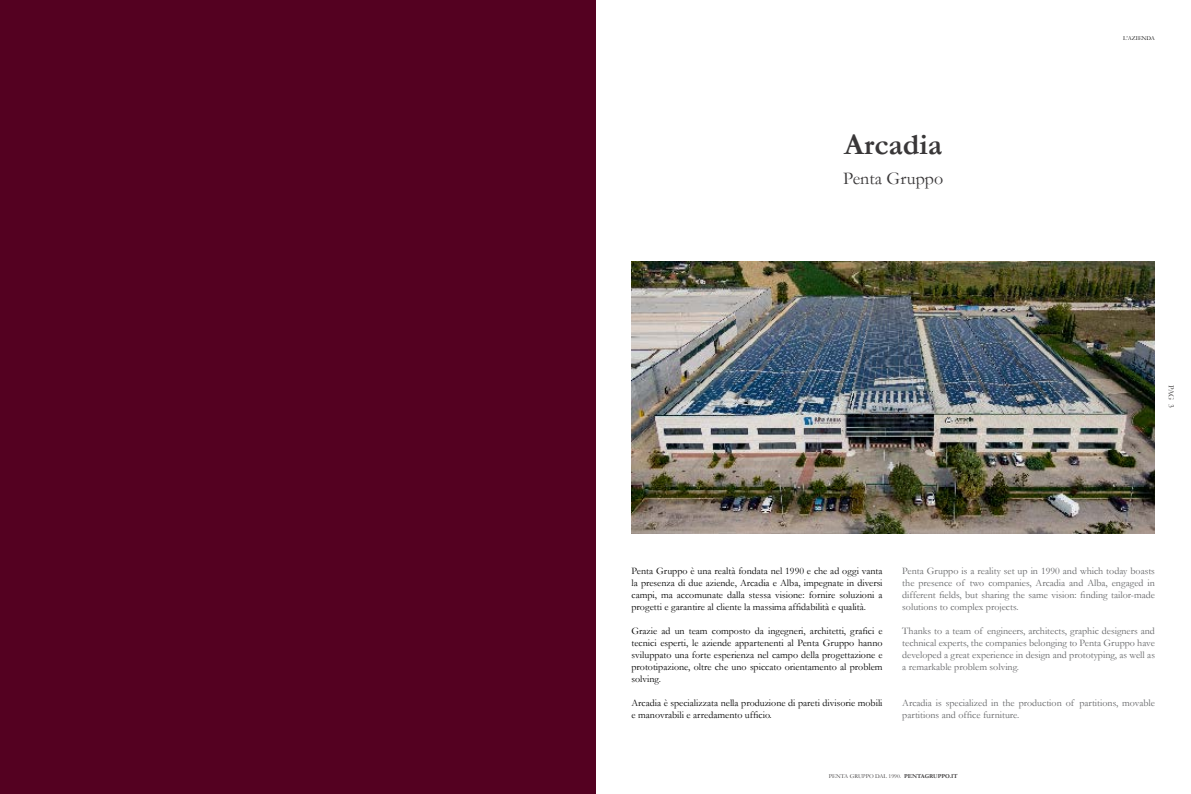
<style>
.page{position:relative;width:1191px;height:794px;background:#fff}
.page>*{position:absolute;margin:0;border:0;box-sizing:border-box;transform-origin:0 0}
.t1{font:700 30px "Garamond";color:#393738}
.t2{font:18px "Garamond";color:#393738}
.t3{font:10px/12px "Garamond";color:#000;text-align:justify}
.t4{font:10px/12px "Garamond";color:#636466;text-align:justify}
.t5{font:8px "Garamond";color:#393738}
.t6{font:6px "Garamond";color:#393738}
.t7{font:6px "Garamond";color:#000}
.s1{font-weight:700}
</style>
<div class="page">
<div style="left:0;top:0;width:595px;height:794px;background:#540121"></div>
<img style="left:631px;top:261px;width:524px;height:272px">
<h1 class="t1" style="left:844px;top:125px;width:99px">Arcadia</h1>
<h2 class="t2" style="left:843px;top:166px;width:102px">Penta Gruppo</h2>
<p class="t7" style="left:1123px;top:34px;width:33px">L’AZIENDA</p>
<p class="t5" style="left:1176px;top:385px;width:24px;rotate:90deg">PAG 3</p>
<p class="t3" style="left:631px;top:565px;width:253px">Penta Gruppo è una realtà fondata nel 1990 e che ad oggi vanta la presenza di due aziende, Arcadia e Alba, impegnate in diversi campi, ma accomunate dalla stessa visione: fornire soluzioni a progetti e garantire al cliente la massima affidabilità e qualità.</p>
<p class="t3" style="left:631px;top:625px;width:253px">Grazie ad un team composto da ingegneri, architetti, grafici e tecnici esperti, le aziende appartenenti al Penta Gruppo hanno sviluppato una forte esperienza nel campo della progettazione e prototipazione, oltre che uno spiccato orientamento al problem solving.</p>
<p class="t3" style="left:631px;top:697px;width:252px">Arcadia è specializzata nella produzione di pareti divisorie mobili e manovrabili e arredamento ufficio.</p>
<p class="t4" style="left:902px;top:565px;width:254px">Penta Gruppo is a reality set up in 1990 and which today boasts the presence of two companies, Arcadia and Alba, engaged in different fields, but sharing the same vision: finding tailor-made solutions to complex projects.</p>
<p class="t4" style="left:902px;top:625px;width:254px">Thanks to a team of engineers, architects, graphic designers and technical experts, the companies belonging to Penta Gruppo have developed a great experience in design and prototyping, as well as a remarkable problem solving.</p>
<p class="t4" style="left:902px;top:697px;width:254px">Arcadia is specialized in the production of partitions, movable partitions and office furniture.</p>
<p class="t6" style="left:828px;top:772px;width:130px">PENTA GRUPPO DAL 1990. <span class="s1">PENTAGRUPPO.IT</span></p>
</div>
